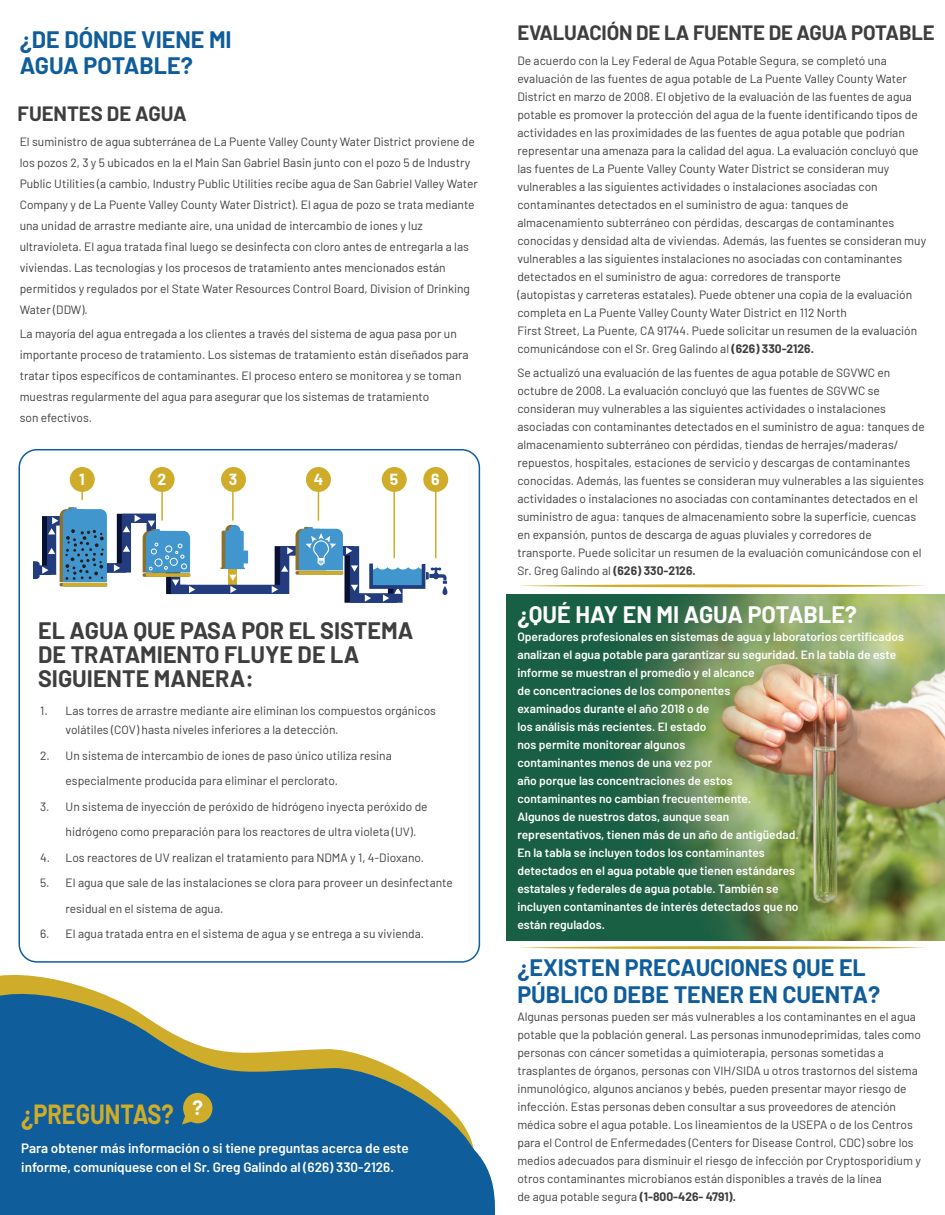
<style>
.page{position:relative;width:945px;height:1215px;background:#fff}
.page>*{position:absolute;margin:0;border:0;box-sizing:border-box;transform-origin:0 0}
.t1{font:700 27px "Barlow";color:#cfac2a;scale:.87 1}
.t2{font:700 23.25px/26.8px "Barlow";color:#105d9b}
.t3{font:700 23.25px/23.9px "Barlow";color:#3e3e3f}
.t4{font:700 23.25px "Barlow";color:#fff}
.t5{font:700 20.25px "Barlow";letter-spacing:-.01em;color:#3e3e3f}
.t6{font:700 15.75px "Barlow";color:#fff}
.t7{font:600 13.5px/19.5px "Barlow";color:#fff}
.t8{font:12px/18px "Barlow";color:#3e3e3f}
.t9{font:600 12px/18px "Barlow";color:#fff}
.s1{font-weight:700}
</style>
<div class="page">
<svg style="left:490px;top:1175px;width:5px;height:40px"></svg>
<svg style="left:0;top:974px;width:490px;height:241px;fill:#105d9b"></svg>
<div style="left:19px;top:449px;width:461px;height:514px;border:2px solid #105d9b;border-radius:18px"></div>
<div style="left:70px;top:467px;width:25px;height:25px;background:#cfac2a;border-radius:50%"></div>
<div style="left:150px;top:467px;width:25px;height:25px;background:#cfac2a;border-radius:50%"></div>
<div style="left:221px;top:467px;width:25px;height:25px;background:#cfac2a;border-radius:50%"></div>
<div style="left:306px;top:467px;width:25px;height:25px;background:#cfac2a;border-radius:50%"></div>
<div style="left:382px;top:467px;width:25px;height:25px;background:#cfac2a;border-radius:50%"></div>
<div style="left:423px;top:467px;width:25px;height:25px;background:#cfac2a;border-radius:50%"></div>
<svg style="left:33px;top:492px;width:414px;height:111px"></svg>
<hr style="left:394px;top:492px;width:1px;height:66px;background:#cfac2a">
<hr style="left:435px;top:492px;width:2px;height:66px;background:#cfac2a">
<svg style="left:182px;top:1093px;width:30px;height:31px"></svg>
<svg style="left:519px;top:584px;width:407px;height:3px"></svg>
<svg style="left:519px;top:946px;width:407px;height:3px"></svg>
<img style="left:506px;top:595px;width:439px;height:346px">
<h2 class="t2" style="left:20px;top:24px;width:214px">¿DE DÓNDE VIENE MI<br>AGUA POTABLE?</h2>
<h3 class="t5" style="left:18px;top:99px;width:171px">FUENTES DE AGUA</h3>
<p class="t8" style="left:20px;top:130px;width:460px;line-height:21px">El suministro de agua subterránea de La Puente Valley County Water District proviene de los pozos 2, 3 y 5 ubicados en la el Main San Gabriel Basin junto con el pozo 5 de Industry Public Utilities (a cambio, Industry Public Utilities recibe agua de San Gabriel Valley Water Company y de La Puente Valley County Water District). El agua de pozo se trata mediante una unidad de arrastre mediante aire, una unidad de intercambio de iones y luz ultravioleta. El agua tratada final luego se desinfecta con cloro antes de entregarla a las viviendas. Las tecnologías y los procesos de tratamiento antes mencionados están permitidos y regulados por el State Water Resources Control Board, Division of Drinking Water (DDW).</p>
<p class="t8" style="left:20px;top:322px;width:450px;line-height:21px">La mayoría del agua entregada a los clientes a través del sistema de agua pasa por un importante proceso de tratamiento. Los sistemas de tratamiento están diseñados para tratar tipos específicos de contaminantes. El proceso entero se monitorea y se toman muestras regularmente del agua para asegurar que los sistemas de tratamiento<br>son efectivos.</p>
<h3 class="t6" style="left:79px;top:468px;width:7px">1</h3>
<h3 class="t6" style="left:158px;top:468px;width:10px">2</h3>
<h3 class="t6" style="left:229px;top:468px;width:10px">3</h3>
<h3 class="t6" style="left:314px;top:468px;width:11px">4</h3>
<h3 class="t6" style="left:390px;top:468px;width:10px">5</h3>
<h3 class="t6" style="left:431px;top:468px;width:10px">6</h3>
<h2 class="t3" style="left:38px;top:617px;width:377px">EL AGUA QUE PASA POR EL SISTEMA<br>DE TRATAMIENTO FLUYE DE LA<br>SIGUIENTE MANERA:</h2>
<p class="t8" style="left:66px;top:700px;width:372px;line-height:19.5px;text-indent:-25px">1. Las torres de arrastre mediante aire eliminan los compuestos orgánicos volátiles (COV) hasta niveles inferiores a la detección.</p>
<p class="t8" style="left:66px;top:742px;width:328px;line-height:25.5px;text-indent:-25px">2. Un sistema de intercambio de iones de paso único utiliza resina especialmente producida para eliminar el perclorato.</p>
<p class="t8" style="left:66px;top:793px;width:364px;line-height:25.5px;text-indent:-25px">3. Un sistema de inyección de peróxido de hidrógeno inyecta peróxido de hidrógeno como preparación para los reactores de ultra violeta (UV).</p>
<p class="t8" style="left:40px;top:847px;width:386px">4. Los reactores de UV realizan el tratamiento para NDMA y 1, 4-Dioxano.</p>
<p class="t8" style="left:66px;top:869px;width:389px;line-height:25.5px;text-indent:-25px">5. El agua que sale de las instalaciones se clora para proveer un desinfectante residual en el sistema de agua.</p>
<p class="t8" style="left:40px;top:924px;width:386px">6. El agua tratada entra en el sistema de agua y se entrega a su vivienda.</p>
<h1 class="t1" style="left:21px;top:1094px;width:210px">¿PREGUNTAS? <sup>?</sup></h1>
<p class="t7" style="left:21px;top:1137px;width:389px">Para obtener más información o si tiene preguntas acerca de este informe, comuníquese con el Sr. Greg Galindo al (626) 330-2126.</p>
<h3 class="t5" style="left:517px;top:18px;width:419px">EVALUACIÓN DE LA FUENTE DE AGUA POTABLE</h3>
<p class="t8" style="left:517px;top:51px;width:410px">De acuerdo con la Ley Federal de Agua Potable Segura, se completó una evaluación de las fuentes de agua potable de La Puente Valley County Water District en marzo de 2008. El objetivo de la evaluación de las fuentes de agua potable es promover la protección del agua de la fuente identificando tipos de actividades en las proximidades de las fuentes de agua potable que podrían representar una amenaza para la calidad del agua. La evaluación concluyó que las fuentes de La Puente Valley County Water District se consideran muy vulnerables a las siguientes actividades o instalaciones asociadas con contaminantes detectados en el suministro de agua: tanques de almacenamiento subterráneo con pérdidas, descargas de contaminantes conocidas y densidad alta de viviendas. Además, las fuentes se consideran muy vulnerables a las siguientes instalaciones no asociadas con contaminantes detectados en el suministro de agua: corredores de transporte<br>(autopistas y carreteras estatales). Puede obtener una copia de la evaluación completa en La Puente Valley County Water District en 112 North<br>First Street, La Puente, CA 91744. Puede solicitar un resumen de la evaluación comunicándose con el Sr. Greg Galindo al <span class="s1">(626) 330-2126.</span></p>
<p class="t8" style="left:517px;top:363px;width:409px">Se actualizó una evaluación de las fuentes de agua potable de SGVWC en octubre de 2008. La evaluación concluyó que las fuentes de SGVWC se consideran muy vulnerables a las siguientes actividades o instalaciones asociadas con contaminantes detectados en el suministro de agua: tanques de almacenamiento subterráneo con pérdidas, tiendas de herrajes/maderas/ repuestos, hospitales, estaciones de servicio y descargas de contaminantes conocidas. Además, las fuentes se consideran muy vulnerables a las siguientes actividades o instalaciones no asociadas con contaminantes detectados en el suministro de agua: tanques de almacenamiento sobre la superficie, cuencas en expansión, puntos de descarga de aguas pluviales y corredores de transporte. Puede solicitar un resumen de la evaluación comunicándose con el Sr. Greg Galindo al <span class="s1">(626) 330-2126.</span></p>
<h2 class="t4" style="left:517px;top:597px;width:341px">¿QUÉ HAY EN MI AGUA POTABLE?</h2>
<p class="t9" style="left:517px;top:627px;width:388px">Operadores profesionales en sistemas de agua y laboratorios certificados analizan el agua potable para garantizar su seguridad. En la tabla de este informe se muestran el promedio y el alcance<br>de concentraciones de los componentes<br>examinados durante el año 2018 o de<br>los análisis más recientes. El estado<br>nos permite monitorear algunos<br>contaminantes menos de una vez por<br>año porque las concentraciones de estos<br>contaminantes no cambian frecuentemente.<br>Algunos de nuestros datos, aunque sean<br>representativos, tienen más de un año de antigüedad.<br>En la tabla se incluyen todos los contaminantes<br>detectados en el agua potable que tienen estándares<br>estatales y federales de agua potable. También se<br>incluyen contaminantes de interés detectados que no<br>están regulados.</p>
<h2 class="t2" style="left:517px;top:953px;width:364px">¿EXISTEN PRECAUCIONES QUE EL<br>PÚBLICO DEBE TENER EN CUENTA?</h2>
<p class="t8" style="left:517px;top:1007px;width:405px">Algunas personas pueden ser más vulnerables a los contaminantes en el agua potable que la población general. Las personas inmunodeprimidas, tales como personas con cáncer sometidas a quimioterapia, personas sometidas a trasplantes de órganos, personas con VIH/SIDA u otros trastornos del sistema inmunológico, algunos ancianos y bebés, pueden presentar mayor riesgo de infección. Estas personas deben consultar a sus proveedores de atención médica sobre el agua potable. Los lineamientos de la USEPA o de los Centros para el Control de Enfermedades (Centers for Disease Control, CDC) sobre los medios adecuados para disminuir el riesgo de infección por Cryptosporidium y otros contaminantes microbianos están disponibles a través de la línea<br>de agua potable segura <span class="s1">(1-800-426- 4791).</span></p>
</div>
